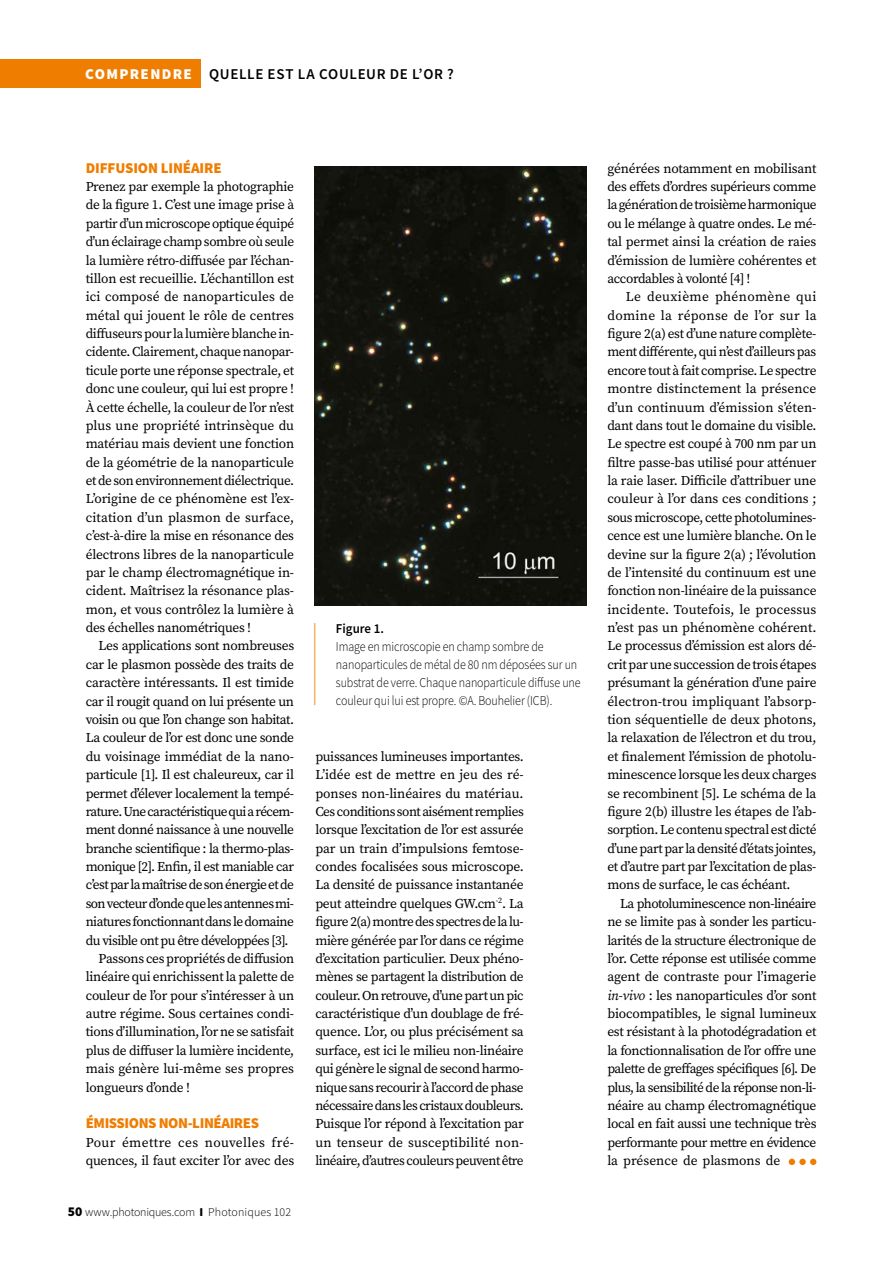
<style>
.page{position:relative;width:893px;height:1263px;background:#fff}
.page>*{position:absolute;margin:0;border:0;box-sizing:border-box;transform-origin:0 0}
.t1{font:600 15px "Source Sans Pro";letter-spacing:.045em;color:#000}
.t2{font:900 15px "Source Sans Pro";letter-spacing:-.03em;color:#ef7d00}
.t3{font:900 15px "Source Sans Pro";letter-spacing:-.01em;color:#ef7d00}
.t4{font:13.5px/18.3px "Source Serif Pro";letter-spacing:-.025em;color:#000;text-align:justify}
.t5{font:300 13.5px/18px "Source Sans Pro";letter-spacing:-.01em;color:#000;scale:.89 1}
.t6{font:13.5px "Source Serif Pro";letter-spacing:-.045em;color:#000}
.t7{font:13.5px "Source Serif Pro";color:#000}
.t8{font:600 13.5px "Source Sans Pro";color:#000;scale:.96 1}
.t9{font:300 12px "Source Sans Pro";color:#000}
.s1{font-weight:900;color:#fff}
.s2{font-weight:900;font-size:13.5px}
.s3{font-weight:900}
.s4{font-style:italic}
</style>
<div class="page">
<div style="left:0;top:60px;width:200px;height:28px;background:#ef7d00"></div>
<img style="left:315px;top:167px;width:272px;height:438px">
<hr style="left:314px;top:623px;width:1px;height:82px;background:#f08100">
<svg style="left:789px;top:1159px;width:6px;height:6px"></svg>
<div style="left:799px;top:1159px;width:7px;height:6px;background:#ef7d00;border-radius:50%"></div>
<svg style="left:810px;top:1159px;width:6px;height:6px"></svg>
<p class="t1" style="left:85px;top:64px;width:370px"><span class="s1">COMPRENDRE</span> QUELLE EST LA COULEUR DE L’OR ?</p>
<p class="t3" style="left:86px;top:157px;width:137px">DIFFUSION LINÉAIRE</p>
<p class="t4" style="left:86px;top:177px;width:210px">Prenez par exemple la photographie de la figure 1. C’est une image prise à partir d’un microscope optique équipé d’un éclairage champ sombre où seule la lumière rétro-diffusée par l’échan&shy;tillon est recueillie. L’échantillon est ici composé de nanoparticules de métal qui jouent le rôle de centres diffuseurs pour la lumière blanche in&shy;cidente. Clairement, chaque nanopar&shy;ticule porte une réponse spectrale, et donc une couleur, qui lui est propre !<br>À cette échelle, la couleur de l’or n’est plus une propriété intrinsèque du matériau mais devient une fonction de la géométrie de la nanoparticule et de son environnement diélectrique.<br>L’origine de ce phénomène est l’ex&shy;citation d’un plasmon de surface, c’est-à-dire la mise en résonance des électrons libres de la nanoparticule par le champ électromagnétique in&shy;cident. Maîtrisez la résonance plas&shy;mon, et vous contrôlez la lumière à des échelles nanométriques !</p>
<p class="t4" style="left:99px;top:637px;width:197px">Les applications sont nombreuses</p>
<p class="t4" style="left:86px;top:655px;width:210px">car le plasmon possède des traits de</p>
<p class="t4" style="left:86px;top:674px;width:210px">caractère intéressants. Il est timide</p>
<p class="t4" style="left:86px;top:692px;width:210px">car il rougit quand on lui présente un</p>
<p class="t4" style="left:86px;top:710px;width:210px">voisin ou que l’on change son habitat.</p>
<p class="t4" style="left:86px;top:729px;width:210px">La couleur de l’or est donc une sonde</p>
<p class="t4" style="left:86px;top:747px;width:210px">du voisinage immédiat de la nano-</p>
<p class="t4" style="left:86px;top:765px;width:210px">particule [1]. Il est chaleureux, car il</p>
<p class="t4" style="left:86px;top:784px;width:210px">permet d’élever localement la tempé-</p>
<p class="t6" style="left:86px;top:802px;width:210px">rature. Une caractéristique qui a récem-</p>
<p class="t4" style="left:86px;top:821px;width:210px">ment donné naissance à une nouvelle</p>
<p class="t4" style="left:86px;top:839px;width:210px">branche scientifique : la thermo-plas-</p>
<p class="t4" style="left:86px;top:857px;width:210px">monique [2]. Enfin, il est maniable car</p>
<p class="t4" style="left:86px;top:876px;width:210px">c’est par la maîtrise de son énergie et de</p>
<p class="t6" style="left:86px;top:894px;width:210px">son vecteur d’onde que les antennes mi-</p>
<p class="t4" style="left:86px;top:912px;width:210px">niatures fonctionnant dans le domaine</p>
<p class="t4" style="left:86px;top:931px;width:204px">du visible ont pu être développées [3].</p>
<p class="t4" style="left:99px;top:949px;width:197px">Passons ces propriétés de diffusion</p>
<p class="t4" style="left:86px;top:968px;width:210px">linéaire qui enrichissent la palette de</p>
<p class="t4" style="left:86px;top:986px;width:210px">couleur de l’or pour s’intéresser à un</p>
<p class="t4" style="left:86px;top:1004px;width:210px">autre régime. Sous certaines condi-</p>
<p class="t4" style="left:86px;top:1023px;width:210px">tions d’illumination, l’or ne se satisfait</p>
<p class="t4" style="left:86px;top:1041px;width:210px">plus de diffuser la lumière incidente,</p>
<p class="t7" style="left:86px;top:1060px;width:210px">mais génère lui-même ses propres</p>
<p class="t4" style="left:86px;top:1078px;width:106px">longueurs d’onde !</p>
<p class="t2" style="left:86px;top:1113px;width:175px">ÉMISSIONS NON-LINÉAIRES</p>
<p class="t4" style="left:86px;top:1133px;width:210px">Pour émettre ces nouvelles fré&shy;quences, il faut exciter l’or avec des</p>
<p class="t9" style="left:68px;top:1205px;width:225px"><span class="s2">50</span> www.photoniques.com <span class="s3">I</span> Photoniques 102</p>
<p class="t8" style="left:336px;top:620px;width:52px">Figure 1.</p>
<p class="t5" style="left:336px;top:638px;width:277px">Image en microscopie en champ sombre de nanoparticules de métal de 80 nm déposées sur un substrat de verre. Chaque nanoparticule diffuse une couleur qui lui est propre. ©A. Bouhelier (ICB).</p>
<p class="t4" style="left:315px;top:747px;width:210px">puissances lumineuses importantes.<br>L’idée est de mettre en jeu des ré&shy;ponses non-linéaires du matériau.<br>Ces conditions sont aisément remplies lorsque l’excitation de l’or est assurée par un train d’impulsions femtose&shy;condes focalisées sous microscope.<br>La densité de puissance instantanée peut atteindre quelques GW.cm<sup>-2</sup>. La figure 2(a) montre des spectres de la lu&shy;mière générée par l’or dans ce régime d’excitation particulier. Deux phéno&shy;mènes se partagent la distribution de couleur. On retrouve, d’une part un pic caractéristique d’un doublage de fré&shy;quence. L’or, ou plus précisément sa surface, est ici le milieu non-linéaire qui génère le signal de second harmo&shy;nique sans recourir à l’accord de phase nécessaire dans les cristaux doubleurs.<br>Puisque l’or répond à l’excitation par un tenseur de susceptibilité non&shy;linéaire, d’autres couleurs peuvent être</p>
<p class="t4" style="left:607px;top:159px;width:211px">générées notamment en mobilisant des effets d’ordres supérieurs comme la génération de troisième harmonique ou le mélange à quatre ondes. Le mé&shy;tal permet ainsi la création de raies d’émission de lumière cohérentes et accordables à volonté [4] !</p>
<p class="t4" style="left:607px;top:288px;width:211px;text-indent:18px">Le deuxième phénomène qui domine la réponse de l’or sur la figure 2(a) est d’une nature complète&shy;ment différente, qui n’est d’ailleurs pas encore tout à fait comprise. Le spectre montre distinctement la présence d’un continuum d’émission s’éten&shy;dant dans tout le domaine du visible.<br>Le spectre est coupé à 700 nm par un filtre passe-bas utilisé pour atténuer la raie laser. Difficile d’attribuer une couleur à l’or dans ces conditions ; sous microscope, cette photolumines&shy;cence est une lumière blanche. On le devine sur la figure 2(a) ; l’évolution de l’intensité du continuum est une fonction non-linéaire de la puissance incidente. Toutefois, le processus n’est pas un phénomène cohérent.<br>Le processus d’émission est alors dé&shy;crit par une succession de trois étapes présumant la génération d’une paire électron-trou impliquant l’absorp&shy;tion séquentielle de deux photons, la relaxation de l’électron et du trou, et finalement l’émission de photolu&shy;minescence lorsque les deux charges se recombinent [5]. Le schéma de la figure 2(b) illustre les étapes de l’ab&shy;sorption. Le contenu spectral est dicté d’une part par la densité d’états jointes, et d’autre part par l’excitation de plas&shy;mons de surface, le cas échéant.</p>
<p class="t4" style="left:607px;top:894px;width:211px;text-indent:13px">La photoluminescence non-linéaire ne se limite pas à sonder les particu&shy;larités de la structure électronique de l’or. Cette réponse est utilisée comme agent de contraste pour l’imagerie <span class="s4">in-vivo</span> : les nanoparticules d’or sont biocompatibles, le signal lumineux est résistant à la photodégradation et la fonctionnalisation de l’or offre une palette de greffages spécifiques [6]. De plus, la sensibilité de la réponse non-li&shy;néaire au champ électromagnétique local en fait aussi une technique très performante pour mettre en évidence la présence de plasmons de</p>
</div>
